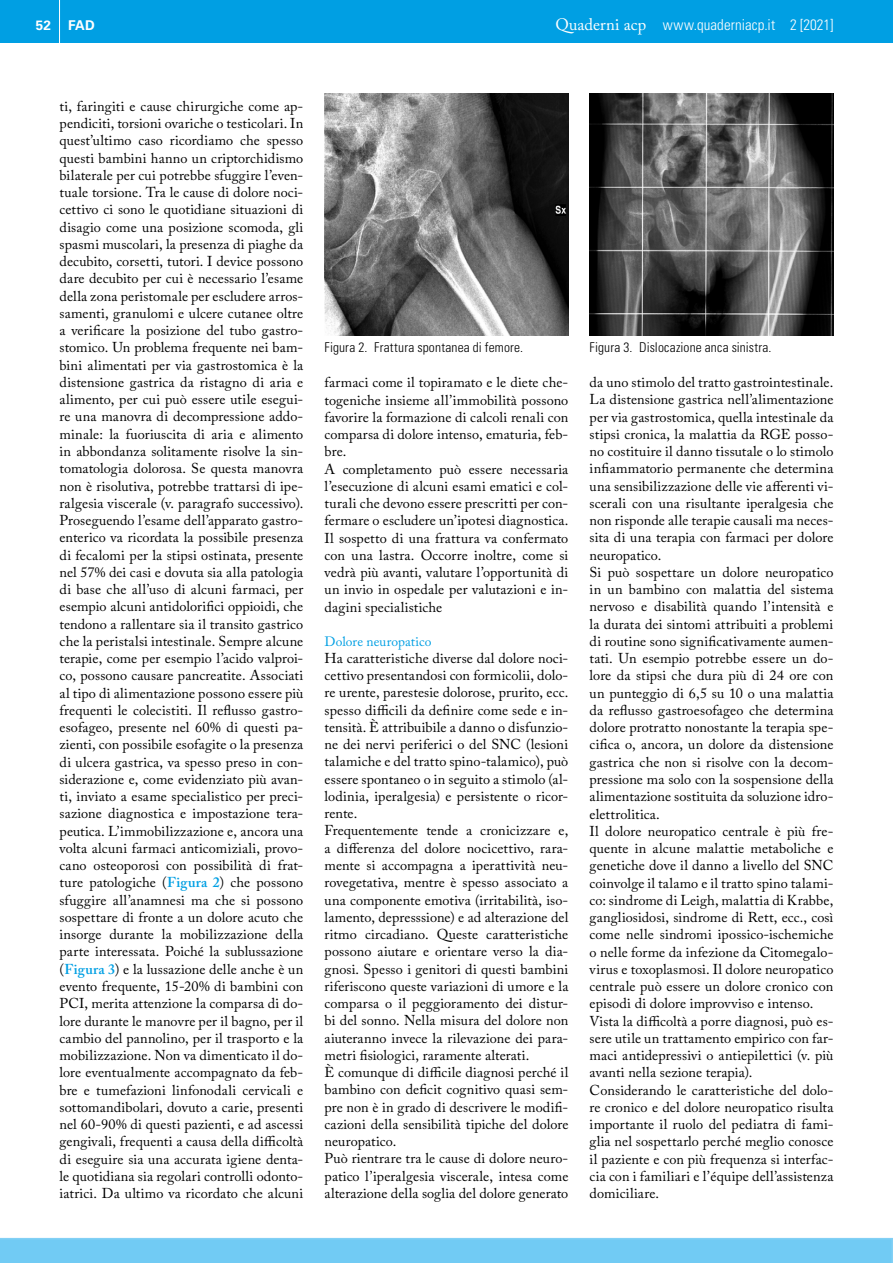
<style>
.page{position:relative;width:893px;height:1263px;background:#fff}
.page>*{position:absolute;margin:0;border:0;box-sizing:border-box;transform-origin:0 0}
.t1{font:300 condensed 15px "Univers LT Std";letter-spacing:.005em;color:#fff}
.t2{font:14.25px/17.2px "Adobe Caslon Pro";letter-spacing:.01em;color:#000}
.t3{font:300 condensed 13.5px "Univers LT Std";letter-spacing:.01em;color:#000}
.t4{font:13.5px "Adobe Caslon Pro";color:#009fe3}
.t5{font:700 13.5px "Univers LT Std";color:#fff}
.s1{font-family:"Adobe Caslon Pro";font-weight:400;font-stretch:normal;font-size:16.5px}
.s2{font-style:inherit}
.s3{font-weight:600;color:#009fe3}
</style>
<div class="page">
<div style="left:0;top:1238px;width:893px;height:25px;background:#71cbf4"></div>
<div style="left:0;top:0;width:893px;height:43px;background:#009fe3"></div>
<hr style="left:59px;top:0;width:1px;height:48px;background:#fff">
<img style="left:325px;top:94px;width:243px;height:241px">
<img style="left:590px;top:94px;width:243px;height:241px">
<p class="t5" style="left:36px;top:17px;width:17px">52</p>
<p class="t5" style="left:68px;top:17px;width:28px">FAD</p>
<p class="t1" style="left:555px;top:15px;width:280px"><span class="s1">Quaderni acp</span> www.quaderniacp.it <span class="s2">2 [2021]</span></p>
<p class="t2" style="left:60px;top:97px;width:245px;text-align:justify">ti, faringiti e cause chirurgiche come ap&shy;pendiciti, torsioni ovariche o testicolari. In quest’ultimo caso ricordiamo che spesso questi bambini hanno un criptorchidismo bilaterale per cui potrebbe sfuggire l’even&shy;tuale torsione. Tra le cause di dolore noci&shy;cettivo ci sono le quotidiane situazioni di disagio come una posizione scomoda, gli spasmi muscolari, la presenza di piaghe da decubito, corsetti, tutori. I device possono dare decubito per cui è necessario l’esame della zona peristomale per escludere arros&shy;samenti, granulomi e ulcere cutanee oltre a verificare la posizione del tubo gastro&shy;stomico. Un problema frequente nei bam&shy;bini alimentati per via gastrostomica è la distensione gastrica da ristagno di aria e alimento, per cui può essere utile esegui&shy;re una manovra di decompressione addo&shy;minale: la fuoriuscita di aria e alimento in abbondanza solitamente risolve la sin&shy;tomatologia dolorosa. Se questa manovra non è risolutiva, potrebbe trattarsi di ipe&shy;ralgesia viscerale (v. paragrafo successivo).<br>Proseguendo l’esame dell’apparato gastro&shy;enterico va ricordata la possibile presenza di fecalomi per la stipsi ostinata, presente nel 57% dei casi e dovuta sia alla patologia di base che all’uso di alcuni farmaci, per esempio alcuni antidolorifici oppioidi, che tendono a rallentare sia il transito gastrico che la peristalsi intestinale. Sempre alcune terapie, come per esempio l’acido valproi&shy;co, possono causare pancreatite. Associati al tipo di alimentazione possono essere più frequenti le colecistiti. Il reflusso gastro&shy;esofageo, presente nel 60% di questi pa&shy;zienti, con possibile esofagite o la presenza di ulcera gastrica, va spesso preso in con&shy;siderazione e, come evidenziato più avan&shy;ti, inviato a esame specialistico per preci&shy;sazione diagnostica e impostazione tera&shy;peutica. L’immobilizzazione e, ancora una volta alcuni farmaci anticomiziali, provo&shy;cano osteoporosi con possibilità di frat&shy;ture patologiche (<span class="s3">Figura 2</span>) che possono sfuggire all’anamnesi ma che si possono sospettare di fronte a un dolore acuto che insorge durante la mobilizzazione della parte interessata. Poiché la sublussazione (<span class="s3">Figura 3</span>) e la lussazione delle anche è un evento frequente, 15-20% di bambini con PCI, merita attenzione la comparsa di do&shy;lore durante le manovre per il bagno, per il cambio del pannolino, per il trasporto e la mobilizzazione. Non va dimenticato il do&shy;lore eventualmente accompagnato da feb&shy;bre e tumefazioni linfonodali cervicali e sottomandibolari, dovuto a carie, presenti nel 60-90% di questi pazienti, e ad ascessi gengivali, frequenti a causa della difficoltà di eseguire sia una accurata igiene denta&shy;le quotidiana sia regolari controlli odonto&shy;iatrici. Da ultimo va ricordato che alcuni</p>
<p class="t3" style="left:325px;top:339px;width:200px">Figura 2. Frattura spontanea di femore.</p>
<p class="t3" style="left:590px;top:339px;width:183px">Figura 3. Dislocazione anca sinistra.</p>
<p class="t2" style="left:325px;top:374px;width:245px">farmaci come il topiramato e le diete che&shy;togeniche insieme all’immobilità possono favorire la formazione di calcoli renali con comparsa di dolore intenso, ematuria, feb&shy;bre.<br>A completamento può essere necessaria l’esecuzione di alcuni esami ematici e col&shy;turali che devono essere prescritti per con&shy;fermare o escludere un’ipotesi diagnostica.<br>Il sospetto di una frattura va confermato con una lastra. Occorre inoltre, come si vedrà più avanti, valutare l’opportunità di un invio in ospedale per valutazioni e in&shy;dagini specialistiche</p>
<p class="t4" style="left:325px;top:633px;width:108px">Dolore neuropatico</p>
<p class="t2" style="left:325px;top:649px;width:245px">Ha caratteristiche diverse dal dolore noci&shy;cettivo presentandosi con formicolii, dolo&shy;re urente, parestesie dolorose, prurito, ecc. spesso difficili da definire come sede e in&shy;tensità. È attribuibile a danno o disfunzio&shy;ne dei nervi periferici o del SNC (lesioni talamiche e del tratto spino-talamico), può essere spontaneo o in seguito a stimolo (al&shy;lodinia, iperalgesia) e persistente o ricor&shy;rente.<br>Frequentemente tende a cronicizzare e, a differenza del dolore nocicettivo, rara&shy;mente si accompagna a iperattività neu&shy;rovegetativa, mentre è spesso associato a una componente emotiva (irritabilità, iso&shy;lamento, depresssione) e ad alterazione del ritmo circadiano. Queste caratteristiche possono aiutare e orientare verso la dia&shy;gnosi. Spesso i genitori di questi bambini riferiscono queste variazioni di umore e la comparsa o il peggioramento dei distur&shy;bi del sonno. Nella misura del dolore non aiuteranno invece la rilevazione dei para&shy;metri fisiologici, raramente alterati.<br>È comunque di difficile diagnosi perché il bambino con deficit cognitivo quasi sem&shy;pre non è in grado di descrivere le modifi&shy;cazioni della sensibilità tipiche del dolore neuropatico.<br>Può rientrare tra le cause di dolore neuro&shy;patico l’iperalgesia viscerale, intesa come alterazione della soglia del dolore generato</p>
<p class="t2" style="left:590px;top:373px;width:245px">da uno stimolo del tratto gastrointestinale.<br>La distensione gastrica nell’alimentazione per via gastrostomica, quella intestinale da stipsi cronica, la malattia da RGE posso&shy;no costituire il danno tissutale o lo stimolo infiammatorio permanente che determina una sensibilizzazione delle vie afferenti vi&shy;scerali con una risultante iperalgesia che non risponde alle terapie causali ma neces&shy;sita di una terapia con farmaci per dolore neuropatico.<br>Si può sospettare un dolore neuropatico in un bambino con malattia del sistema nervoso e disabilità quando l’intensità e la durata dei sintomi attribuiti a problemi di routine sono significativamente aumen&shy;tati. Un esempio potrebbe essere un do&shy;lore da stipsi che dura più di 24 ore con un punteggio di 6,5 su 10 o una malattia da reflusso gastroesofageo che determina dolore protratto nonostante la terapia spe&shy;cifica o, ancora, un dolore da distensione gastrica che non si risolve con la decom&shy;pressione ma solo con la sospensione della alimentazione sostituita da soluzione idro&shy;elettrolitica.<br>Il dolore neuropatico centrale è più fre&shy;quente in alcune malattie metaboliche e genetiche dove il danno a livello del SNC coinvolge il talamo e il tratto spino talami&shy;co: sindrome di Leigh, malattia di Krabbe, gangliosidosi, sindrome di Rett, ecc., così come nelle sindromi ipossico-ischemiche o nelle forme da infezione da Citomegalo&shy;virus e toxoplasmosi. Il dolore neuropatico centrale può essere un dolore cronico con episodi di dolore improvviso e intenso.<br>Vista la difficoltà a porre diagnosi, può es&shy;sere utile un trattamento empirico con far&shy;maci antidepressivi o antiepilettici (v. più avanti nella sezione terapia).<br>Considerando le caratteristiche del dolo&shy;re cronico e del dolore neuropatico risulta importante il ruolo del pediatra di fami&shy;glia nel sospettarlo perché meglio conosce il paziente e con più frequenza si interfac&shy;cia con i familiari e l’équipe dell’assistenza domiciliare.</p>
</div>
